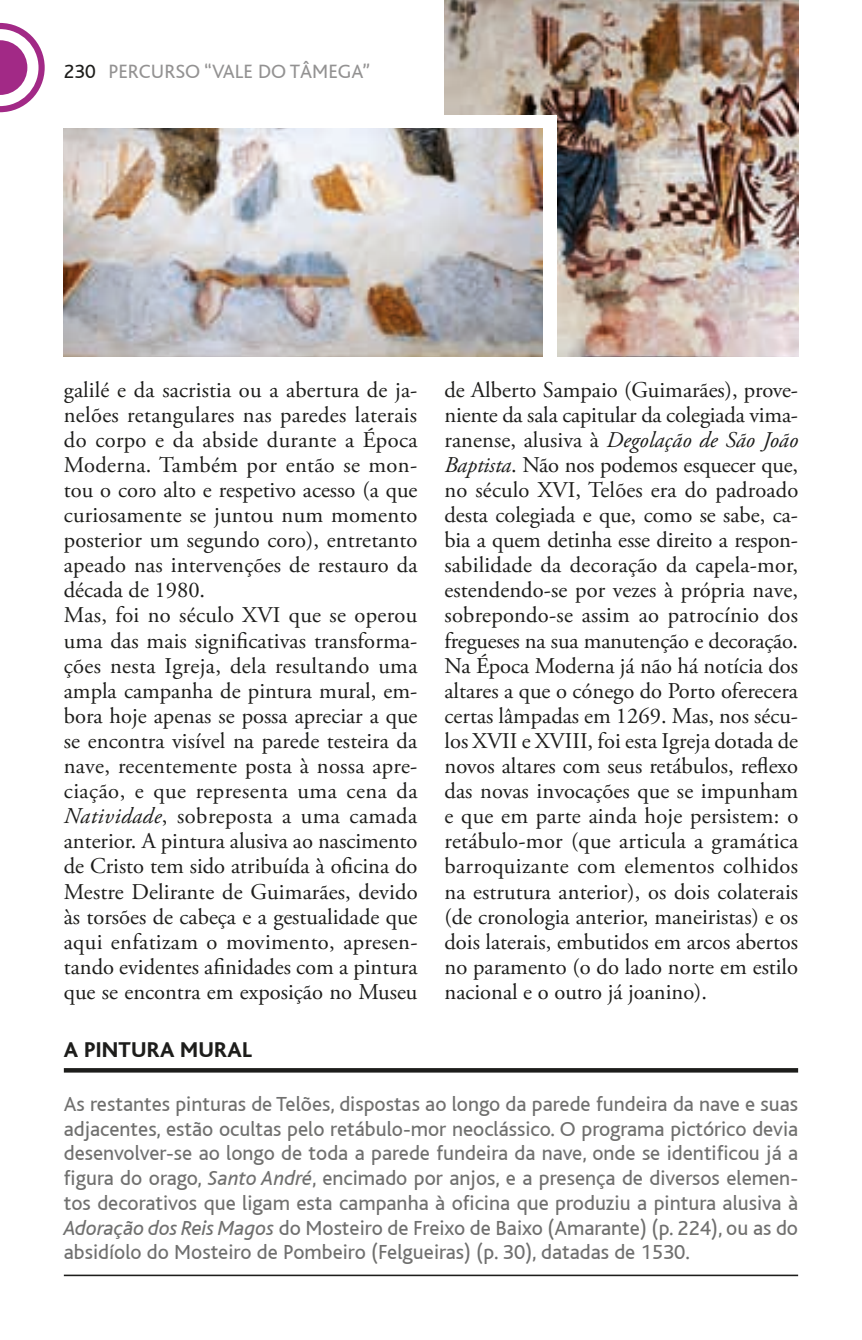
<style>
.page{position:relative;width:862px;height:1340px;background:#fff}
.page>*{position:absolute;margin:0;border:0;box-sizing:border-box;transform-origin:0 0}
.t1{font:22.5px/25px "Adobe Garamond Pro";letter-spacing:.005em;color:#1d1d1b}
.t2{font:800 22.5px "Bliss";letter-spacing:.01em;color:#1d1d1b}
.t3{font:21.38px/24.8px "Bliss";color:#70706f;text-align:justify}
.t4{font:20.25px "Bliss";color:#939292}
.s1{color:#1d1d1b}
.s2{font-style:italic}
</style>
<div class="page">
<svg style="left:0;top:23px;width:45px;height:89px"></svg>
<img style="left:444px;top:0;width:353px;height:356px">
<div style="left:311px;top:115px;width:245px;height:246px;background:#fff"></div>
<img style="left:64px;top:128px;width:478px;height:228px">
<hr style="left:64px;top:1274px;width:733px;height:2px;background:#1d1d1b">
<svg style="left:64px;top:1068px;width:733px;height:4px;background:#222220"></svg>
<p class="t4" style="left:64px;top:61px;width:308px"><span class="s1">230</span> PERCURSO “VALE DO TÂMEGA”</p>
<p class="t1" style="left:64px;top:378px;width:355px">galilé e da sacristia ou a abertura de ja&shy;nelões retangulares nas paredes laterais do corpo e da abside durante a Época Moderna. Também por então se mon&shy;tou o coro alto e respetivo acesso (a que curiosamente se juntou num momento posterior um segundo coro), entretanto apeado nas intervenções de restauro da década de 1980.<br>Mas, foi no século XVI que se operou uma das mais significativas transforma&shy;ções nesta Igreja, dela resultando uma ampla campanha de pintura mural, em&shy;bora hoje apenas se possa apreciar a que se encontra visível na parede testeira da nave, recentemente posta à nossa apre&shy;ciação, e que representa uma cena da <span class="s2">Natividade</span>, sobreposta a uma camada anterior. A pintura alusiva ao nascimento de Cristo tem sido atribuída à oficina do Mestre Delirante de Guimarães, devido às torsões de cabeça e a gestualidade que aqui enfatizam o movimento, apresen&shy;tando evidentes afinidades com a pintura que se encontra em exposição no Museu</p>
<p class="t1" style="left:444px;top:378px;width:355px;text-align:justify">de Alberto Sampaio (Guimarães), prove&shy;niente da sala capitular da colegiada vima&shy;ranense, alusiva à <span class="s2">Degolação de São João Baptista</span>. Não nos podemos esquecer que, no século XVI, Telões era do padroado desta colegiada e que, como se sabe, ca&shy;bia a quem detinha esse direito a respon&shy;sabilidade da decoração da capela-mor, estendendo-se por vezes à própria nave, sobrepondo-se assim ao patrocínio dos fregueses na sua manutenção e decoração.<br>Na Época Moderna já não há notícia dos altares a que o cónego do Porto oferecera certas lâmpadas em 1269. Mas, nos sécu&shy;los XVII e XVIII, foi esta Igreja dotada de novos altares com seus retábulos, reflexo das novas invocações que se impunham e que em parte ainda hoje persistem: o retábulo-mor (que articula a gramática barroquizante com elementos colhidos na estrutura anterior), os dois colaterais (de cronologia anterior, maneiristas) e os dois laterais, embutidos em arcos abertos no paramento (o do lado norte em estilo nacional e o outro já joanino).</p>
<p class="t2" style="left:64px;top:1038px;width:189px">A PINTURA MURAL</p>
<p class="t3" style="left:64px;top:1091px;width:735px">As restantes pinturas de Telões, dispostas ao longo da parede fundeira da nave e suas adjacentes, estão ocultas pelo retábulo-mor neoclássico. O programa pictórico devia desenvolver-se ao longo de toda a parede fundeira da nave, onde se identificou já a figura do orago, <span class="s2">Santo André</span>, encimado por anjos, e a presença de diversos elemen&shy;tos decorativos que ligam esta campanha à oficina que produziu a pintura alusiva à <span class="s2">Adoração dos Reis Magos</span> do Mosteiro de Freixo de Baixo (Amarante) (p. 224), ou as do absidíolo do Mosteiro de Pombeiro (Felgueiras) (p. 30), datadas de 1530.</p>
</div>
